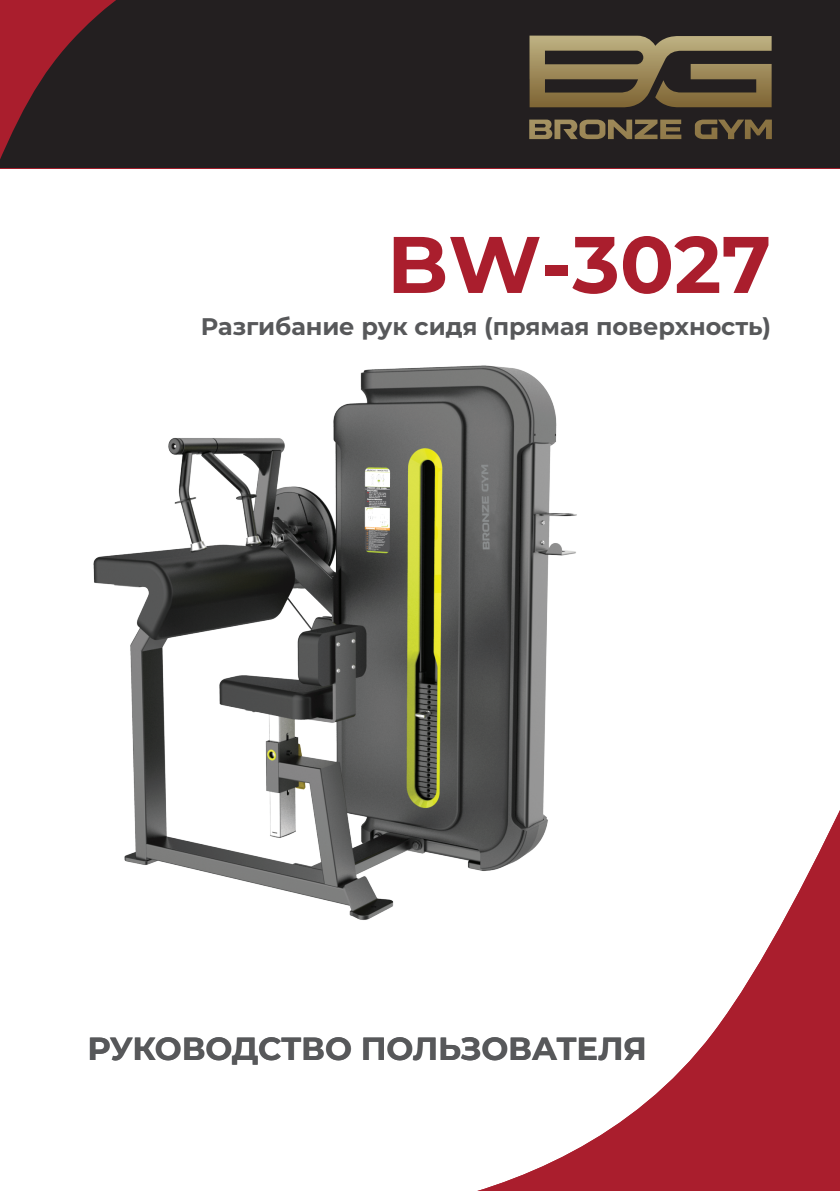
<style>
.page{position:relative;width:840px;height:1191px;background:#fff}
.page>*{position:absolute;margin:0;border:0;box-sizing:border-box;transform-origin:0 0}
.t1{font:700 80px "Montserrat";color:#aa1e2d}
.t2{font:700 32px "Montserrat";letter-spacing:-.005em;color:#57585a}
.t3{font:700 24px "Montserrat";letter-spacing:-.005em;color:#57585a}
</style>
<div class="page">
<img style="left:93px;top:365px;width:484px;height:517px">
<div style="left:0;top:0;width:839px;height:168px;background:#231f20"></div>
<svg style="left:529px;top:36px;width:242px;height:71px;background:#726446"></svg>
<svg style="left:529px;top:120px;width:242px;height:19px;background:#64563b"></svg>
<svg style="left:245px;top:750px;width:594px;height:441px"></svg>
<h1 class="t1" style="left:387px;top:207px;width:385px">BW-3027</h1>
<p class="t3" style="left:201px;top:309px;width:571px">Разгибание рук сидя (прямая поверхность)</p>
<h2 class="t2" style="left:87px;top:1025px;width:560px">РУКОВОДСТВО ПОЛЬЗОВАТЕЛЯ</h2>
</div>
